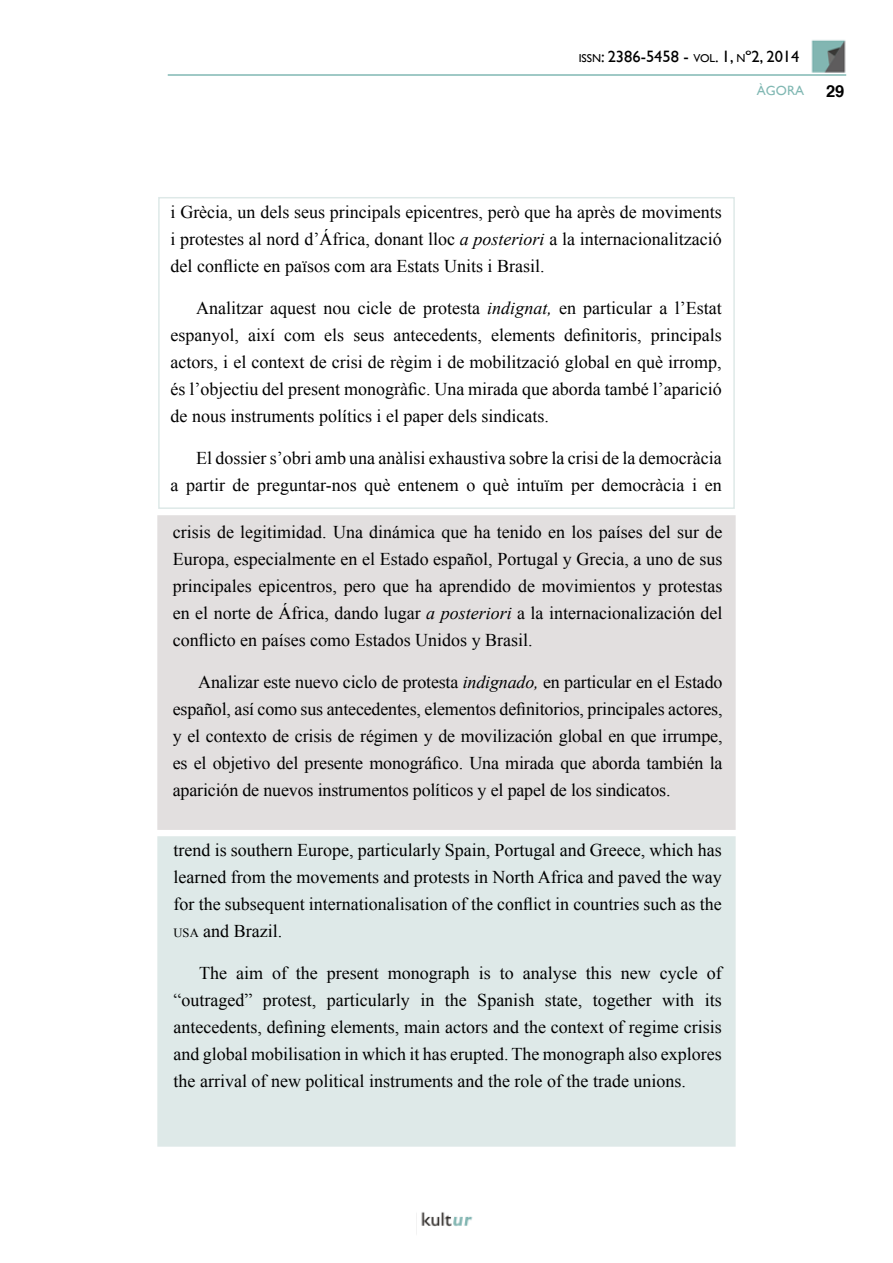
<style>
.page{position:relative;width:893px;height:1263px;background:#fff}
.page>*{position:absolute;margin:0;border:0;box-sizing:border-box;transform-origin:0 0}
.t1{font:18px/27px "Times New Roman";color:#000;text-align:justify}
.t2{font:16.5px "Gill Sans";color:#000}
.t3{font:700 16.5px "Helvetica";color:#000}
.t4{font:13.5px "Gill Sans";color:#81b8b3}
.s1{font-size:11.55px}
.s2{font-style:italic}
.s3{font-size:12.6px}
</style>
<div class="page">
<hr style="left:168px;top:74px;width:678px;height:2px;background:#81b8b3">
<img style="left:421px;top:1212px;width:52px;height:15px">
<img style="left:811px;top:40px;width:35px;height:33px">
<div style="left:158px;top:197px;width:577px;height:312px;border:2px solid #dee9e8"></div>
<div style="left:157px;top:515px;width:579px;height:315px;background:#e2dfdf"></div>
<div style="left:157px;top:836px;width:579px;height:311px;background:#dee9e8"></div>
<p class="t2" style="left:579px;top:47px;width:222px"><span class="s1">ISSN</span>: 2386-5458 - <span class="s1">VOL</span>. 1, <span class="s1">N</span>º2, 2014</p>
<p class="t4" style="left:757px;top:83px;width:49px">ÀGORA</p>
<p class="t3" style="left:826px;top:77px;width:20px">29</p>
<p class="t1" style="left:171px;top:198px;width:553px">i Grècia, un dels seus principals epicentres, però que ha après de moviments i protestes al nord d’África, donant lloc <span class="s2">a posteriori</span> a la internacionalització del conflicte en països com ara Estats Units i Brasil.</p>
<p class="t1" style="left:171px;top:294px;width:553px;text-indent:26px">Analitzar aquest nou cicle de protesta <span class="s2">indignat,</span> en particular a l’Estat espanyol, així com els seus antecedents, elements definitoris, principals actors, i el context de crisi de règim i de mobilització global en què irromp, és l’objectiu del present monogràfic. Una mirada que aborda també l’aparició de nous instruments polítics i el paper dels sindicats.</p>
<p class="t1" style="left:171px;top:444px;width:553px;text-align:right">El dossier s’obri amb una anàlisi exhaustiva sobre la crisi de la democràcia<br>a partir de preguntar-nos què entenem o què intuïm per democràcia i en</p>
<p class="t1" style="left:173px;top:518px;width:551px">crisis de legitimidad. Una dinámica que ha tenido en los países del sur de Europa, especialmente en el Estado español, Portugal y Grecia, a uno de sus principales epicentros, pero que ha aprendido de movimientos y protestas en el norte de África, dando lugar <span class="s2">a posteriori</span> a la internacionalización del conflicto en países como Estados Unidos y Brasil.</p>
<p class="t1" style="left:173px;top:668px;width:551px;text-indent:26px">Analizar este nuevo ciclo de protesta <span class="s2">indignado,</span> en particular en el Estado español, así como sus antecedentes, elementos definitorios, principales actores, y el contexto de crisis de régimen y de movilización global en que irrumpe, es el objetivo del presente monográfico. Una mirada que aborda también la aparición de nuevos instrumentos políticos y el papel de los sindicatos.</p>
<p class="t1" style="left:174px;top:836px;width:550px">trend is southern Europe, particularly Spain, Portugal and Greece, which has learned from the movements and protests in North Africa and paved the way for the subsequent internationalisation of the conflict in countries such as the <span class="s3">USA</span> and Brazil.</p>
<p class="t1" style="left:174px;top:959px;width:550px;text-indent:26px">The aim of the present monograph is to analyse this new cycle of “outraged” protest, particularly in the Spanish state, together with its antecedents, defining elements, main actors and the context of regime crisis and global mobilisation in which it has erupted. The monograph also explores the arrival of new political instruments and the role of the trade unions.</p>
</div>
